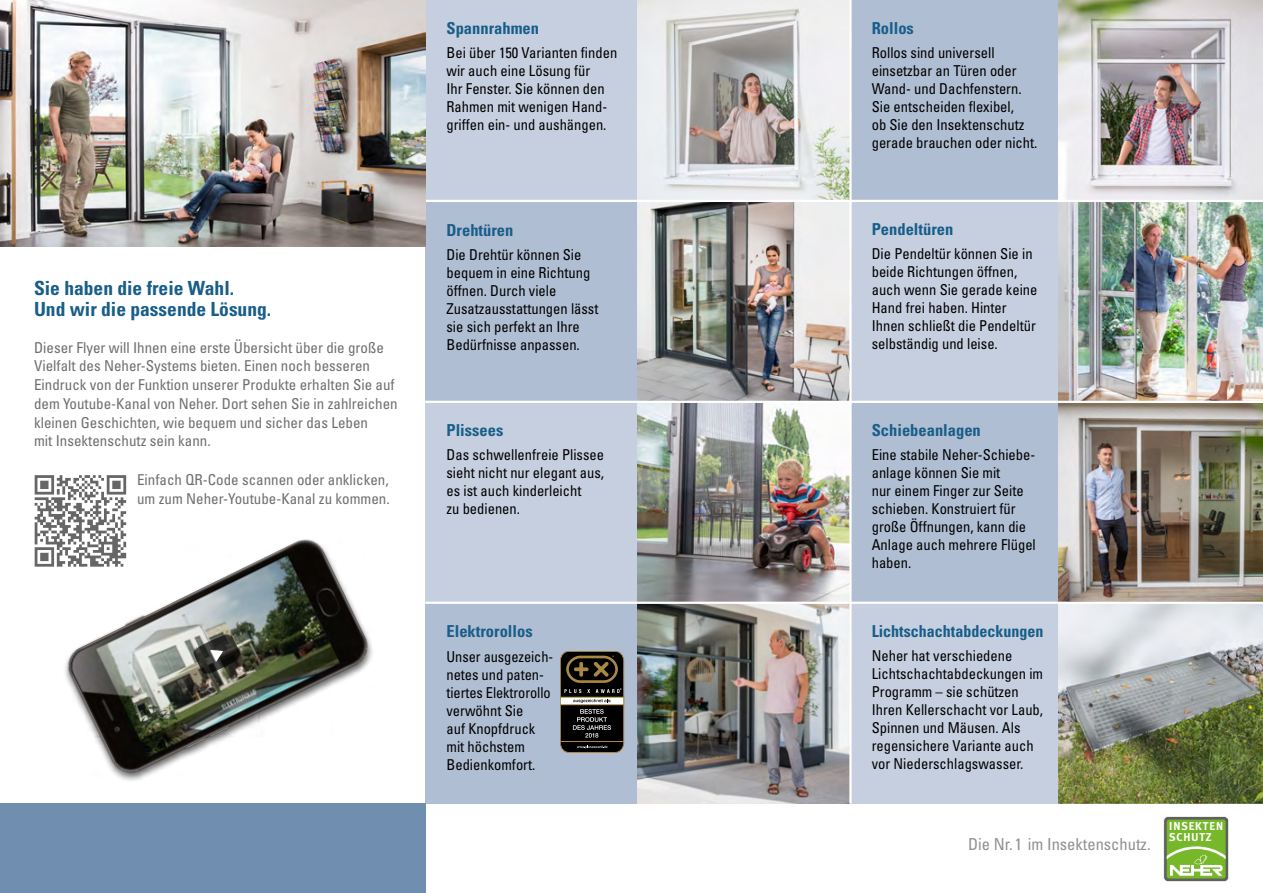
<style>
.page{position:relative;width:1263px;height:893px;background:#fff}
.page>*{position:absolute;margin:0;border:0;box-sizing:border-box;transform-origin:0 0}
.t1{font:700 condensed 19.5px/21px "Univers LT Std";color:#185e89}
.t2{font:700 condensed 16.5px "Univers";color:#185e89}
.t3{font:condensed 16.5px "Univers LT Std";color:#909090}
.t4{font:condensed 15px/18px "Univers LT Std";color:#000}
.t5{font:condensed 15px/18.8px "Univers LT Std";color:#706f6f}
.t6{font:condensed 15px/18px "Univers LT Std";color:#000;scale:.96 1}
.t7{font:700 11.4px/10.2px "Meta";letter-spacing:.07em;color:#fff}
</style>
<div class="page">
<img style="left:65px;top:539px;width:308px;height:242px">
<svg style="left:1163px;top:816px;width:66px;height:66px;background:#8bb758"></svg>
<div style="left:425px;top:0;width:425px;height:201px;background:#c6cfe0"></div>
<div style="left:850px;top:0;width:413px;height:201px;background:#b0bed3"></div>
<div style="left:425px;top:201px;width:425px;height:201px;background:#b0bed3"></div>
<div style="left:850px;top:201px;width:413px;height:201px;background:#c6cfe0"></div>
<div style="left:425px;top:402px;width:425px;height:201px;background:#c6cfe0"></div>
<div style="left:850px;top:402px;width:413px;height:201px;background:#b0bed3"></div>
<div style="left:425px;top:603px;width:425px;height:201px;background:#b0bed3"></div>
<div style="left:850px;top:603px;width:209px;height:201px;background:#c6cfe0"></div>
<img style="left:638px;top:0;width:211px;height:200px">
<img style="left:638px;top:202px;width:211px;height:199px">
<img style="left:1059px;top:0;width:204px;height:200px">
<img style="left:638px;top:403px;width:211px;height:199px">
<img style="left:1059px;top:403px;width:204px;height:199px">
<img style="left:638px;top:604px;width:211px;height:200px">
<img style="left:1059px;top:604px;width:204px;height:200px">
<hr style="left:425px;top:602px;width:838px;height:2px;background:#fff">
<hr style="left:849px;top:0;width:3px;height:804px;background:#fff">
<img style="left:1059px;top:202px;width:204px;height:199px">
<hr style="left:425px;top:200px;width:838px;height:2px;background:#fff">
<svg style="left:34px;top:475px;width:95px;height:94px"></svg>
<svg style="left:35px;top:475px;width:91px;height:92px"></svg>
<div style="left:0;top:804px;width:425px;height:89px;background:#708eb0"></div>
<img style="left:0;top:0;width:425px;height:247px">
<svg style="left:560px;top:651px;width:64px;height:102px;background:#353026"></svg>
<img style="left:191px;top:631px;width:52px;height:46px">
<svg style="left:211px;top:650px;width:12px;height:12px"></svg>
<hr style="left:425px;top:401px;width:838px;height:2px;background:#fff">
<h1 class="t1" style="left:34px;top:277px;width:239px">Sie haben die freie Wahl.<br>Und wir die passende Lösung.</h1>
<p class="t5" style="left:34px;top:338px;width:365px">Dieser Flyer will Ihnen eine erste Übersicht über die große Vielfalt des Neher-Systems bieten. Einen noch besseren Eindruck von der Funktion unserer Produkte erhalten Sie auf dem Youtube-Kanal von Neher. Dort sehen Sie in zahlreichen kleinen Geschichten, wie bequem und sicher das Leben<br>mit Insektenschutz sein kann.</p>
<p class="t5" style="left:137px;top:470px;width:254px">Einfach QR-Code scannen oder anklicken, um zum Neher-Youtube-Kanal zu kommen.</p>
<p class="t2" style="left:446px;top:18px;width:94px">Spannrahmen</p>
<p class="t4" style="left:446px;top:44px;width:172px">Bei über 150 Varianten finden wir auch eine Lösung für<br>Ihr Fenster. Sie können den<br>Rahmen mit wenigen Hand&shy;griffen ein- und aushängen.</p>
<p class="t2" style="left:446px;top:220px;width:68px">Drehtüren</p>
<p class="t4" style="left:446px;top:245px;width:153px">Die Drehtür können Sie bequem in eine Richtung öffnen. Durch viele<br>Zusatzausstattungen lässt sie sich perfekt an Ihre<br>Bedürfnisse anpassen.</p>
<p class="t2" style="left:446px;top:420px;width:58px">Plissees</p>
<p class="t4" style="left:446px;top:446px;width:159px">Das schwellenfreie Plissee sieht nicht nur elegant aus, es ist auch kinderleicht<br>zu bedienen.</p>
<p class="t2" style="left:446px;top:621px;width:88px">Elektrorollos</p>
<p class="t6" style="left:446px;top:647px;width:113px">Unser ausgezeich&shy;netes und paten&shy;tiertes Elektrorollo verwöhnt Sie<br>auf Knopfdruck mit höchstem<br>Bedienkomfort.</p>
<p class="t2" style="left:872px;top:18px;width:44px">Rollos</p>
<p class="t4" style="left:872px;top:44px;width:167px">Rollos sind universell einsetzbar an Türen oder<br>Wand- und Dachfenstern.<br>Sie entscheiden flexibel,<br>ob Sie den Insektenschutz gerade brauchen oder nicht.</p>
<p class="t2" style="left:872px;top:219px;width:83px">Pendeltüren</p>
<p class="t4" style="left:872px;top:245px;width:167px">Die Pendeltür können Sie in beide Richtungen öffnen, auch wenn Sie gerade keine<br>Hand frei haben. Hinter<br>Ihnen schließt die Pendeltür selbständig und leise.</p>
<p class="t2" style="left:872px;top:420px;width:111px">Schiebeanlagen</p>
<p class="t4" style="left:872px;top:446px;width:166px">Eine stabile Neher-Schiebe&shy;anlage können Sie mit<br>nur einem Finger zur Seite schieben. Konstruiert für große Öffnungen, kann die<br>Anlage auch mehrere Flügel haben.</p>
<p class="t2" style="left:872px;top:621px;width:173px">Lichtschachtabdeckungen</p>
<p class="t4" style="left:872px;top:647px;width:173px">Neher hat verschiedene<br>Lichtschachtabdeckungen im<br>Programm – sie schützen<br>Ihren Kellerschacht vor Laub,<br>Spinnen und Mäusen. Als regensichere Variante auch vor Niederschlagswasser.</p>
<p class="t3" style="left:968px;top:834px;width:184px">Die Nr. 1 im Insektenschutz.</p>
<p class="t7" style="left:1169px;top:821px;width:56px">INSEKTEN<br>SCHUTZ</p>
</div>
